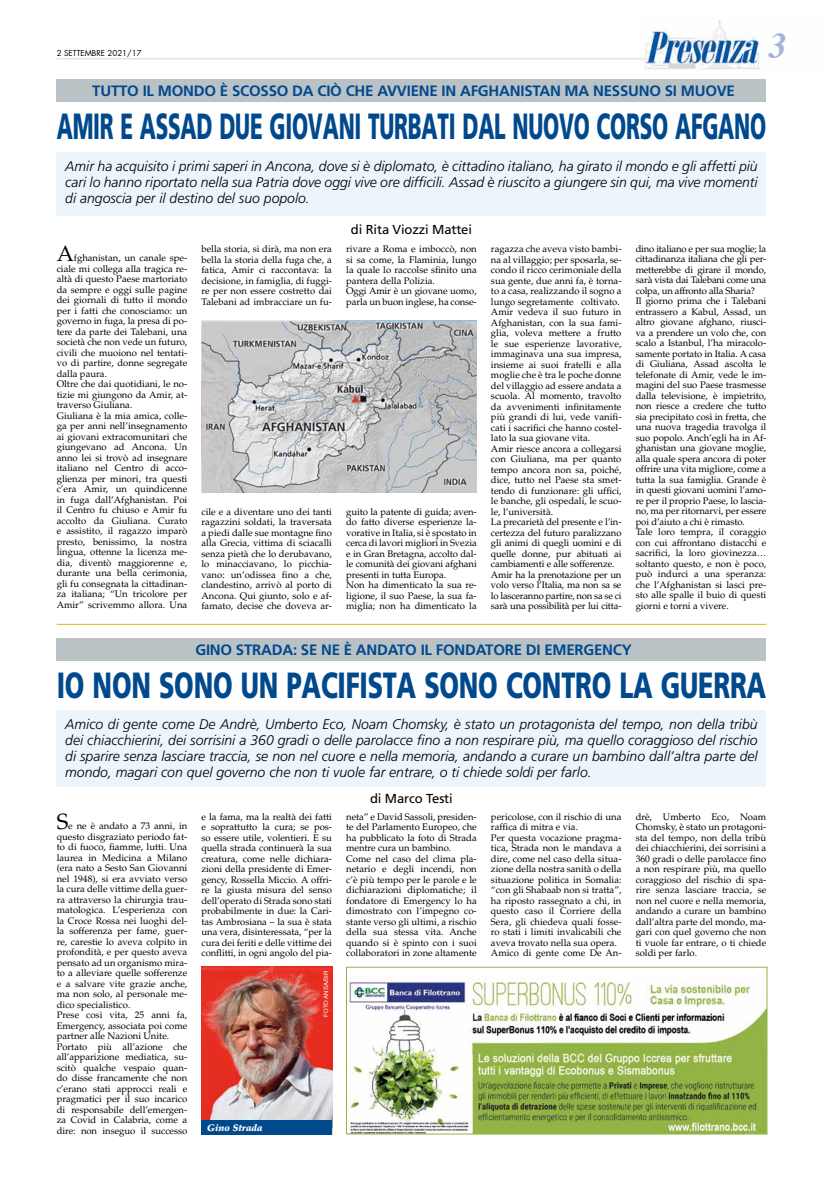
<style>
.page{position:relative;width:823px;height:1191px;background:#fff}
.page>*{position:absolute;margin:0;border:0;box-sizing:border-box;transform-origin:0 0}
.t1{font:900 36.4px "Frutiger LT Std";letter-spacing:-.01em;color:#00498d;scale:.57 1}
.t2{font:900 36.4px "Frutiger LT Std";letter-spacing:-.01em;color:#00498d;scale:.69 1}
.t3{font:italic 700 36px "Times";color:#a5b4dd}
.t4{font:22px "Palatino LT Std";color:#000}
.t5{font:700 15px "Frutiger LT Std";letter-spacing:-.015em;color:#00498d}
.t6{font:italic 300 14px/16px "Frutiger LT Std";color:#000;text-align:justify}
.t7{font:13px "Frutiger LT Std";letter-spacing:-.01em;color:#000}
.t8{font:9.5px/10.5px "Palatino LT Std";color:#000}
.t9{font:italic 900 9.5px "Palatino LT Std";color:#fff}
.t10{font:8px "Futura Std";color:#000}
.t11{font:6px "Helvetica";color:#fff}
</style>
<div class="page">
<img style="left:639px;top:20px;width:122px;height:50px">
<hr style="left:57px;top:58px;width:589px;height:1px;background:#e5e5e5">
<img style="left:346px;top:966px;width:421px;height:168px">
<div style="left:57px;top:79px;width:708px;height:23px;background:#bbc2c6"></div>
<div style="left:57px;top:152px;width:708px;height:63px;background:#ecf4fc"></div>
<img style="left:201px;top:320px;width:275px;height:173px">
<hr style="left:57px;top:624px;width:708px;height:1px;background:#e0b616">
<div style="left:57px;top:638px;width:708px;height:22px;background:#bbc2c6"></div>
<div style="left:57px;top:710px;width:708px;height:77px;background:#ecf4fc"></div>
<img style="left:201px;top:967px;width:131px;height:153px">
<div style="left:201px;top:1120px;width:131px;height:14px;background:#00498d"></div>
<p class="t10" style="left:57px;top:48px;width:86px">2 SETTEMBRE 2021/17</p>
<h2 class="t3" style="left:768px;top:12px;width:19px">3</h2>
<h3 class="t5" style="left:92px;top:82px;width:643px">TUTTO IL MONDO È SCOSSO DA CIÒ CHE AVVIENE IN AFGHANISTAN MA NESSUNO SI MUOVE</h3>
<h1 class="t1" style="left:57px;top:105px;width:1245px">AMIR E ASSAD DUE GIOVANI TURBATI DAL NUOVO CORSO AFGANO</h1>
<p class="t6" style="left:65px;top:158px;width:693px">Amir ha acquisito i primi saperi in Ancona, dove si è diplomato, è cittadino italiano, ha girato il mondo e gli affetti più cari lo hanno riportato nella sua Patria dove oggi vive ore difficili. Assad è riuscito a giungere sin qui, ma vive momenti di angoscia per il destino del suo popolo.</p>
<p class="t8" style="left:57px;top:253px;width:132px;text-indent:17px">fghanistan, un canale spe&shy;ciale mi collega alla tragica re&shy;altà di questo Paese martoriato da sempre e oggi sulle pagine dei giornali di tutto il mondo per i fatti che conosciamo: un governo in fuga, la presa di po&shy;tere da parte dei Talebani, una società che non vede un futuro, civili che muoiono nel tentati&shy;vo di partire, donne segregate dalla paura.<br>Oltre che dai quotidiani, le no&shy;tizie mi giungono da Amir, at&shy;traverso Giuliana.<br>Giuliana è la mia amica, colle&shy;ga per anni nell’insegnamento ai giovani extracomunitari che giungevano ad Ancona. Un anno lei si trovò ad insegnare italiano nel Centro di acco&shy;glienza per minori, tra questi c’era Amir, un quindicenne in fuga dall’Afghanistan. Poi il Centro fu chiuso e Amir fu accolto da Giuliana. Curato e assistito, il ragazzo imparò presto, benissimo, la nostra lingua, ottenne la licenza me&shy;dia, diventò maggiorenne e, durante una bella cerimonia, gli fu consegnata la cittadinan&shy;za italiana; “Un tricolore per<br>Amir” scrivemmo allora. Una</p>
<p class="t8" style="left:201px;top:244px;width:132px;text-align:justify">bella storia, si dirà, ma non era bella la storia della fuga che, a fatica, Amir ci raccontava: la decisione, in famiglia, di fuggi&shy;re per non essere costretto dai Talebani ad imbracciare un fu-</p>
<h3 class="t4" style="left:57px;top:241px;width:19px">A</h3>
<p class="t8" style="left:201px;top:506px;width:132px;text-align:justify">cile e a diventare uno dei tanti ragazzini soldati, la traversata a piedi dalle sue montagne fino alla Grecia, vittima di sciacalli senza pietà che lo derubavano, lo minacciavano, lo picchia&shy;vano: un’odissea fino a che, clandestino, arrivò al porto di Ancona. Qui giunto, solo e af&shy;famato, decise che doveva ar-</p>
<h3 class="t7" style="left:351px;top:222px;width:122px">di Rita Viozzi Mattei</h3>
<p class="t8" style="left:346px;top:244px;width:132px">rivare a Roma e imboccò, non si sa come, la Flaminia, lungo la quale lo raccolse sfinito una pantera della Polizia.<br>Oggi Amir è un giovane uomo, parla un buon inglese, ha conse-</p>
<p class="t8" style="left:346px;top:506px;width:132px">guito la patente di guida; aven&shy;do fatto diverse esperienze la&shy;vorative in Italia, si è spostato in cerca di lavori migliori in Svezia e in Gran Bretagna, accolto dal&shy;le comunità dei giovani afghani presenti in tutta Europa.<br>Non ha dimenticato la sua re&shy;ligione, il suo Paese, la sua fa&shy;miglia; non ha dimenticato la</p>
<p class="t8" style="left:490px;top:244px;width:132px">ragazza che aveva visto bambi&shy;na al villaggio; per sposarla, se&shy;condo il ricco cerimoniale della sua gente, due anni fa, è torna&shy;to a casa, realizzando il sogno a lungo segretamente coltivato.<br>Amir vedeva il suo futuro in<br>Afghanistan, con la sua fami&shy;glia, voleva mettere a frutto le sue esperienze lavorative, immaginava una sua impresa, insieme ai suoi fratelli e alla moglie che è tra le poche donne del villaggio ad essere andata a scuola. Al momento, travolto da avvenimenti infinitamente più grandi di lui, vede vanifi&shy;cati i sacrifici che hanno costel&shy;lato la sua giovane vita.<br>Amir riesce ancora a collegarsi con Giuliana, ma per quanto tempo ancora non sa, poiché, dice, tutto nel Paese sta smet&shy;tendo di funzionare: gli uffici, le banche, gli ospedali, le scuo&shy;le, l’università.<br>La precarietà del presente e l’in&shy;certezza del futuro paralizzano gli animi di quegli uomini e di quelle donne, pur abituati ai cambiamenti e alle sofferenze.<br>Amir ha la prenotazione per un volo verso l’Italia, ma non sa se lo lasceranno partire, non sa se ci sarà una possibilità per lui citta-</p>
<p class="t8" style="left:635px;top:244px;width:132px">dino italiano e per sua moglie; la cittadinanza italiana che gli per&shy;metterebbe di girare il mondo, sarà vista dai Talebani come una colpa, un affronto alla Sharia?<br>Il giorno prima che i Talebani entrassero a Kabul, Assad, un altro giovane afghano, riusci&shy;va a prendere un volo che, con scalo a Istanbul, l’ha miracolo&shy;samente portato in Italia. A casa di Giuliana, Assad ascolta le telefonate di Amir, vede le im&shy;magini del suo Paese trasmesse dalla televisione, è impietrito, non riesce a credere che tutto sia precipitato così in fretta, che una nuova tragedia travolga il suo popolo. Anch’egli ha in Af&shy;ghanistan una giovane moglie, alla quale spera ancora di poter offrire una vita migliore, come a tutta la sua famiglia. Grande è in questi giovani uomini l’amo&shy;re per il proprio Paese, lo lascia&shy;no, ma per ritornarvi, per essere poi d’aiuto a chi è rimasto.<br>Tale loro tempra, il coraggio con cui affrontano distacchi e sacrifici, la loro giovinezza… soltanto questo, e non è poco, può indurci a una speranza: che l’Afghanistan si lasci pre&shy;sto alle spalle il buio di questi giorni e torni a vivere.</p>
<h3 class="t5" style="left:195px;top:641px;width:437px">GINO STRADA: SE NE È ANDATO IL FONDATORE DI EMERGENCY</h3>
<h1 class="t2" style="left:57px;top:663px;width:1028px">IO NON SONO UN PACIFISTA SONO CONTRO LA GUERRA</h1>
<p class="t6" style="left:65px;top:716px;width:693px">Amico di gente come De Andrè, Umberto Eco, Noam Chomsky, è stato un protagonista del tempo, non della tribù dei chiacchierini, dei sorrisini a 360 gradi o delle parolacce fino a non respirare più, ma quello coraggioso del rischio di sparire senza lasciare traccia, se non nel cuore e nella memoria, andando a curare un bambino dall’altra parte del mondo, magari con quel governo che non ti vuole far entrare, o ti chiede soldi per farlo.</p>
<h3 class="t4" style="left:57px;top:808px;width:13px">S</h3>
<h3 class="t7" style="left:370px;top:791px;width:84px">di Marco Testi</h3>
<p class="t8" style="left:57px;top:820px;width:132px;text-indent:12px">e ne è andato a 73 anni, in questo disgraziato periodo fat&shy;to di fuoco, fiamme, lutti. Una laurea in Medicina a Milano (era nato a Sesto San Giovanni nel 1948), si era avviato verso la cura delle vittime della guer&shy;ra attraverso la chirurgia trau&shy;matologica. L’esperienza con la Croce Rossa nei luoghi del&shy;la sofferenza per fame, guer&shy;re, carestie lo aveva colpito in profondità, e per questo aveva pensato ad un organismo mira&shy;to a alleviare quelle sofferenze e a salvare vite grazie anche, ma non solo, al personale me&shy;dico specialistico.<br>Prese così vita, 25 anni fa,<br>Emergency, associata poi come partner alle Nazioni Unite.<br>Portato più all’azione che all’apparizione mediatica, su&shy;scitò qualche vespaio quan&shy;do disse francamente che non c’erano stati approcci reali e pragmatici per il suo incarico di responsabile dell’emergen&shy;za Covid in Calabria, come a dire: non inseguo il successo</p>
<p class="t8" style="left:201px;top:811px;width:132px;text-align:justify">e la fama, ma la realtà dei fatti e soprattutto la cura; se pos&shy;so essere utile, volentieri. E su quella strada continuerà la sua creatura, come nelle dichiara&shy;zioni della presidente di Emer&shy;gency, Rossella Miccio. A offri&shy;re la giusta misura del senso dell’operato di Strada sono stati probabilmente in due: la Cari&shy;tas Ambrosiana – la sua è stata una vera, disinteressata, “per la cura dei feriti e delle vittime dei conflitti, in ogni angolo del pia-</p>
<p class="t8" style="left:346px;top:811px;width:132px">neta” e David Sassoli, presiden&shy;te del Parlamento Europeo, che ha pubblicato la foto di Strada mentre cura un bambino.<br>Come nel caso del clima pla&shy;netario e degli incendi, non c’è più tempo per le parole e le dichiarazioni diplomatiche; il fondatore di Emergency lo ha dimostrato con l’impegno co&shy;stante verso gli ultimi, a rischio della sua stessa vita. Anche quando si è spinto con i suoi collaboratori in zone altamente</p>
<p class="t8" style="left:490px;top:811px;width:132px">pericolose, con il rischio di una raffica di mitra e via.<br>Per questa vocazione pragma&shy;tica, Strada non le mandava a dire, come nel caso della situa&shy;zione della nostra sanità o della situazione politica in Somalia: “con gli Shabaab non si tratta”, ha riposto rassegnato a chi, in questo caso il Corriere della<br>Sera, gli chiedeva quali fosse&shy;ro stati i limiti invalicabili che aveva trovato nella sua opera.<br>Amico di gente come De An-</p>
<p class="t8" style="left:635px;top:811px;width:132px;text-align:justify">drè, Umberto Eco, Noam Chomsky, è stato un protagoni&shy;sta del tempo, non della tribù dei chiacchierini, dei sorrisini a 360 gradi o delle parolacce fino a non respirare più, ma quello coraggioso del rischio di spa&shy;rire senza lasciare traccia, se non nel cuore e nella memoria, andando a curare un bambino dall’altra parte del mondo, ma&shy;gari con quel governo che non ti vuole far entrare, o ti chiede soldi per farlo.</p>
<p class="t11" style="left:321px;top:1016px;width:47px;rotate:-90deg">FOTO ANSA/SIR</p>
<p class="t9" style="left:207px;top:1121px;width:57px">Gino Strada</p>
</div>
